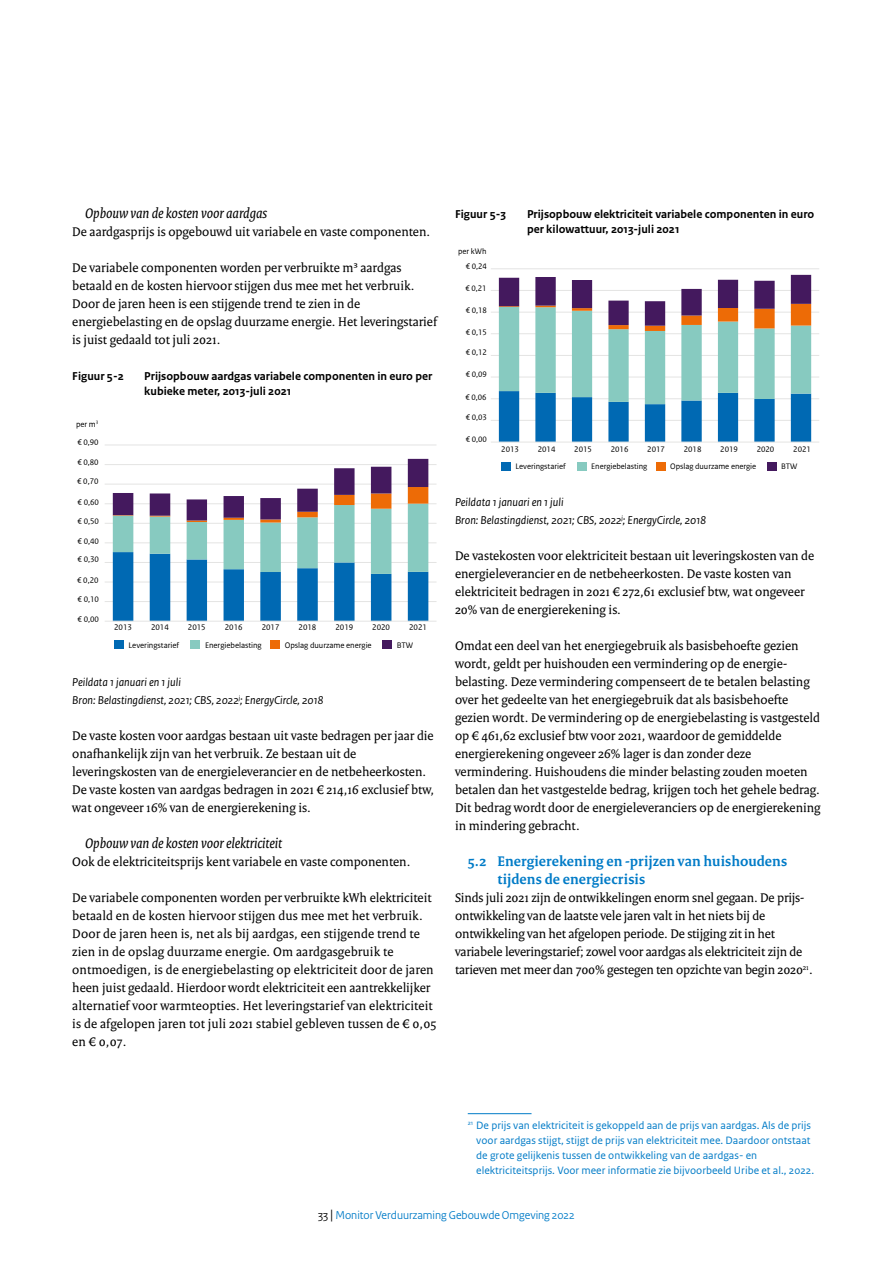
<style>
.page{position:relative;width:893px;height:1263px;background:#fff}
.page>*{position:absolute;margin:0;border:0;box-sizing:border-box;transform-origin:0 0}
._04_RVO_Paragraafkop{font:700 15px/18px "Rijksoverheid Serif";letter-spacing:.005em;color:#007bc7}
._06_RVO_Alineakop{font:italic 15px "Rijksoverheid Serif";color:#000}
._10_RVO_Broodtekst{font:13.5px/18px "Rijksoverheid Serif";color:#000}
._13_RVO_Fotobijschri{font:700 12px/15px "Rijksoverheid Sans Text";color:#000}
._13_RVO_Bronvermeldi{font:italic 12px "Rijksoverheid Sans Text";color:#000}
.t1{font:12px "Rijksoverheid Sans Heading";color:#007bc7}
._14_RVO_Voetnoot{font:11.25px/15px "Rijksoverheid Sans Text";color:#007bc7}
.t2{font:8.4px "Rijksoverheid Sans Text TT";letter-spacing:-.005em;color:#000}
.t3{font:8.4px "Rijksoverheid Sans Text TT Regular 2";letter-spacing:-.005em;color:#000}
.s1{color:#000}
.s2{font-size:14.25px;color:#000}
</style>
<div class="page">
<hr style="left:105px;top:445px;width:331px;height:1px;background:#e4e4e3">
<hr style="left:105px;top:464px;width:331px;height:1px;background:#e4e4e3">
<hr style="left:105px;top:484px;width:331px;height:1px;background:#e4e4e3">
<hr style="left:105px;top:503px;width:331px;height:1px;background:#e4e4e3">
<hr style="left:105px;top:523px;width:331px;height:1px;background:#e4e4e3">
<hr style="left:105px;top:542px;width:331px;height:1px;background:#e4e4e3">
<hr style="left:105px;top:562px;width:331px;height:1px;background:#e4e4e3">
<hr style="left:105px;top:582px;width:331px;height:1px;background:#e4e4e3">
<hr style="left:105px;top:601px;width:331px;height:1px;background:#e4e4e3">
<svg style="left:113px;top:459px;width:315px;height:162px"></svg>
<hr style="left:105px;top:621px;width:331px;height:1px;background:#e4e4e3">
<div style="left:271px;top:640px;width:9px;height:9px;background:#ed6b06"></div>
<div style="left:383px;top:640px;width:9px;height:9px;background:#44195e"></div>
<div style="left:191px;top:640px;width:9px;height:9px;background:#87cac0"></div>
<div style="left:114px;top:640px;width:10px;height:9px;background:#0069b3"></div>
<hr style="left:491px;top:268px;width:328px;height:1px;background:#e4e4e3">
<hr style="left:491px;top:290px;width:328px;height:1px;background:#e4e4e3">
<hr style="left:491px;top:312px;width:328px;height:1px;background:#e4e4e3">
<hr style="left:491px;top:333px;width:328px;height:1px;background:#e4e4e3">
<hr style="left:491px;top:355px;width:328px;height:1px;background:#e4e4e3">
<hr style="left:491px;top:377px;width:328px;height:1px;background:#e4e4e3">
<hr style="left:491px;top:398px;width:328px;height:1px;background:#e4e4e3">
<hr style="left:491px;top:420px;width:328px;height:1px;background:#e4e4e3">
<svg style="left:499px;top:275px;width:312px;height:167px"></svg>
<hr style="left:491px;top:442px;width:328px;height:1px;background:#e4e4e3">
<div style="left:656px;top:462px;width:9px;height:9px;background:#ed6b06"></div>
<div style="left:767px;top:462px;width:9px;height:9px;background:#44195e"></div>
<div style="left:577px;top:462px;width:9px;height:9px;background:#87cac0"></div>
<div style="left:501px;top:462px;width:10px;height:9px;background:#0069b3"></div>
<hr style="left:468px;top:1113px;width:63px;height:1px;background:#007bc7">
<h4 class="_06_RVO_Alineakop" style="left:85px;top:204px;width:184px">Opbouw van de kosten voor aardgas</h4>
<p class="_10_RVO_Broodtekst" style="left:72px;top:222px;width:359px">De aardgasprijs is opgebouwd uit variabele en vaste componenten.</p>
<p class="_10_RVO_Broodtekst" style="left:72px;top:258px;width:366px">De variabele componenten worden per verbruikte m³ aardgas betaald en de kosten hiervoor stijgen dus mee met het verbruik.<br>Door de jaren heen is een stijgende trend te zien in de energiebelasting en de opslag duurzame energie. Het leveringstarief is juist gedaald tot juli 2021.</p>
<p class="_13_RVO_Fotobijschri" style="left:72px;top:369px;width:53px">Figuur 5-2</p>
<p class="_13_RVO_Fotobijschri" style="left:144px;top:369px;width:290px">Prijsopbouw aardgas variabele componenten in euro per kubieke meter, 2013-juli 2021</p>
<p class="t3" style="left:76px;top:419px;width:24px">per m<sup>3</sup></p>
<p class="t2" style="left:77px;top:437px;width:23px">€ 0,90</p>
<p class="t2" style="left:77px;top:457px;width:23px">€ 0,80</p>
<p class="t2" style="left:77px;top:476px;width:23px">€ 0,70</p>
<p class="t2" style="left:78px;top:497px;width:23px">€ 0,60</p>
<p class="t2" style="left:78px;top:516px;width:23px">€ 0,50</p>
<p class="t2" style="left:78px;top:536px;width:23px">€ 0,40</p>
<p class="t2" style="left:78px;top:555px;width:23px">€ 0,30</p>
<p class="t2" style="left:77px;top:575px;width:23px">€ 0,20</p>
<p class="t2" style="left:78px;top:594px;width:23px">€ 0,10</p>
<p class="t2" style="left:78px;top:614px;width:23px">€ 0,00</p>
<p class="t2" style="left:409px;top:622px;width:19px">2021</p>
<p class="t2" style="left:114px;top:623px;width:19px">2013</p>
<p class="t2" style="left:151px;top:623px;width:19px">2014</p>
<p class="t2" style="left:188px;top:622px;width:19px">2015</p>
<p class="t2" style="left:225px;top:622px;width:19px">2016</p>
<p class="t2" style="left:262px;top:623px;width:19px">2017</p>
<p class="t2" style="left:299px;top:623px;width:19px">2018</p>
<p class="t2" style="left:335px;top:622px;width:19px">2019</p>
<p class="t2" style="left:372px;top:622px;width:19px">2020</p>
<p class="t3" style="left:129px;top:640px;width:52px">Leveringstarief</p>
<p class="t3" style="left:205px;top:640px;width:58px">Energiebelasting</p>
<p class="t3" style="left:285px;top:640px;width:89px">Opslag duurzame energie</p>
<p class="t3" style="left:397px;top:640px;width:18px">BTW</p>
<p class="_13_RVO_Bronvermeldi" style="left:72px;top:675px;width:110px">Peildata 1 januari en 1 juli</p>
<p class="_13_RVO_Bronvermeldi" style="left:72px;top:693px;width:253px">Bron: Belastingdienst, 2021; CBS, 2022<sup>j</sup>; EnergyCircle, 2018</p>
<p class="_10_RVO_Broodtekst" style="left:72px;top:726px;width:363px">De vaste kosten voor aardgas bestaan uit vaste bedragen per jaar die onafhankelijk zijn van het verbruik. Ze bestaan uit de leveringskosten van de energieleverancier en de netbeheerkosten.<br>De vaste kosten van aardgas bedragen in 2021 € 214,16 exclusief btw, wat ongeveer 16% van de energierekening is.</p>
<h4 class="_06_RVO_Alineakop" style="left:85px;top:834px;width:199px">Opbouw van de kosten voor elektriciteit</h4>
<p class="_10_RVO_Broodtekst" style="left:72px;top:852px;width:340px">Ook de elektriciteitsprijs kent variabele en vaste componenten.</p>
<p class="_10_RVO_Broodtekst" style="left:72px;top:888px;width:366px">De variabele componenten worden per verbruikte kWh elektriciteit betaald en de kosten hiervoor stijgen dus mee met het verbruik.<br>Door de jaren heen is, net als bij aardgas, een stijgende trend te zien in de opslag duurzame energie. Om aardgasgebruik te ontmoedigen, is de energiebelasting op elektriciteit door de jaren heen juist gedaald. Hierdoor wordt elektriciteit een aantrekkelijker alternatief voor warmteopties. Het leveringstarief van elektriciteit is de afgelopen jaren tot juli 2021 stabiel gebleven tussen de € 0,05 en € 0,07.</p>
<p class="_13_RVO_Fotobijschri" style="left:455px;top:207px;width:53px">Figuur 5-3</p>
<p class="_13_RVO_Fotobijschri" style="left:527px;top:207px;width:289px">Prijsopbouw elektriciteit variabele componenten in euro per kilowattuur, 2013-juli 2021</p>
<p class="t3" style="left:458px;top:247px;width:30px">per kWh</p>
<p class="t2" style="left:466px;top:262px;width:23px">€ 0,24</p>
<p class="t2" style="left:465px;top:284px;width:23px">€ 0,21</p>
<p class="t2" style="left:466px;top:305px;width:23px">€ 0,18</p>
<p class="t2" style="left:466px;top:327px;width:23px">€ 0,15</p>
<p class="t2" style="left:466px;top:348px;width:23px">€ 0,12</p>
<p class="t2" style="left:466px;top:370px;width:23px">€ 0,09</p>
<p class="t2" style="left:465px;top:392px;width:23px">€ 0,06</p>
<p class="t2" style="left:466px;top:413px;width:23px">€ 0,03</p>
<p class="t2" style="left:466px;top:434px;width:23px">€ 0,00</p>
<p class="t2" style="left:793px;top:444px;width:19px">2021</p>
<p class="t2" style="left:501px;top:445px;width:19px">2013</p>
<p class="t2" style="left:538px;top:445px;width:19px">2014</p>
<p class="t2" style="left:574px;top:444px;width:19px">2015</p>
<p class="t2" style="left:611px;top:444px;width:19px">2016</p>
<p class="t2" style="left:647px;top:444px;width:19px">2017</p>
<p class="t2" style="left:684px;top:444px;width:19px">2018</p>
<p class="t2" style="left:720px;top:444px;width:19px">2019</p>
<p class="t2" style="left:757px;top:444px;width:19px">2020</p>
<p class="t3" style="left:515px;top:462px;width:52px">Leveringstarief</p>
<p class="t3" style="left:591px;top:462px;width:58px">Energiebelasting</p>
<p class="t3" style="left:670px;top:462px;width:88px">Opslag duurzame energie</p>
<p class="t3" style="left:781px;top:462px;width:18px">BTW</p>
<p class="_13_RVO_Bronvermeldi" style="left:455px;top:495px;width:110px">Peildata 1 januari en 1 juli</p>
<p class="_13_RVO_Bronvermeldi" style="left:455px;top:513px;width:253px">Bron: Belastingdienst, 2021; CBS, 2022<sup>j</sup>; EnergyCircle, 2018</p>
<p class="_10_RVO_Broodtekst" style="left:455px;top:546px;width:361px">De vastekosten voor elektriciteit bestaan uit leveringskosten van de energieleverancier en de netbeheerkosten. De vaste kosten van elektriciteit bedragen in 2021 € 272,61 exclusief btw, wat ongeveer 20% van de energierekening is.</p>
<p class="_10_RVO_Broodtekst" style="left:455px;top:636px;width:367px">Omdat een deel van het energiegebruik als basisbehoefte gezien wordt, geldt per huishouden een vermindering op de energie&shy;belasting. Deze vermindering compenseert de te betalen belasting over het gedeelte van het energiegebruik dat als basisbehoefte gezien wordt. De vermindering op de energiebelasting is vastgesteld op € 461,62 exclusief btw voor 2021, waardoor de gemiddelde energierekening ongeveer 26% lager is dan zonder deze vermindering. Huishoudens die minder belasting zouden moeten betalen dan het vastgestelde bedrag, krijgen toch het gehele bedrag.<br>Dit bedrag wordt door de energieleveranciers op de energierekening in mindering gebracht.</p>
<h3 class="_04_RVO_Paragraafkop" style="left:497px;top:852px;width:291px;text-indent:-30px">5.2 Energierekening en -prijzen van huishoudens tijdens de energiecrisis</h3>
<p class="_10_RVO_Broodtekst" style="left:455px;top:888px;width:359px">Sinds juli 2021 zijn de ontwikkelingen enorm snel gegaan. De prijs&shy;ontwikkeling van de laatste vele jaren valt in het niets bij de ontwikkeling van het afgelopen periode. De stijging zit in het variabele leveringstarief; zowel voor aardgas als elektriciteit zijn de tarieven met meer dan 700% gestegen ten opzichte van begin 2020<sup>21</sup>.</p>
<p class="_14_RVO_Voetnoot" style="left:476px;top:1118px;width:339px;text-indent:-9px"><sup>21</sup> De prijs van elektriciteit is gekoppeld aan de prijs van aardgas. Als de prijs voor aardgas stijgt, stijgt de prijs van elektriciteit mee. Daardoor ontstaat de grote gelijkenis tussen de ontwikkeling van de aardgas- en elektriciteitsprijs. Voor meer informatie zie bijvoorbeeld Uribe et al., 2022.</p>
<p class="t1" style="left:318px;top:1208px;width:258px"><span class="s1">33</span> <span class="s2">|</span> Monitor Verduurzaming Gebouwde Omgeving 2022</p>
</div>
